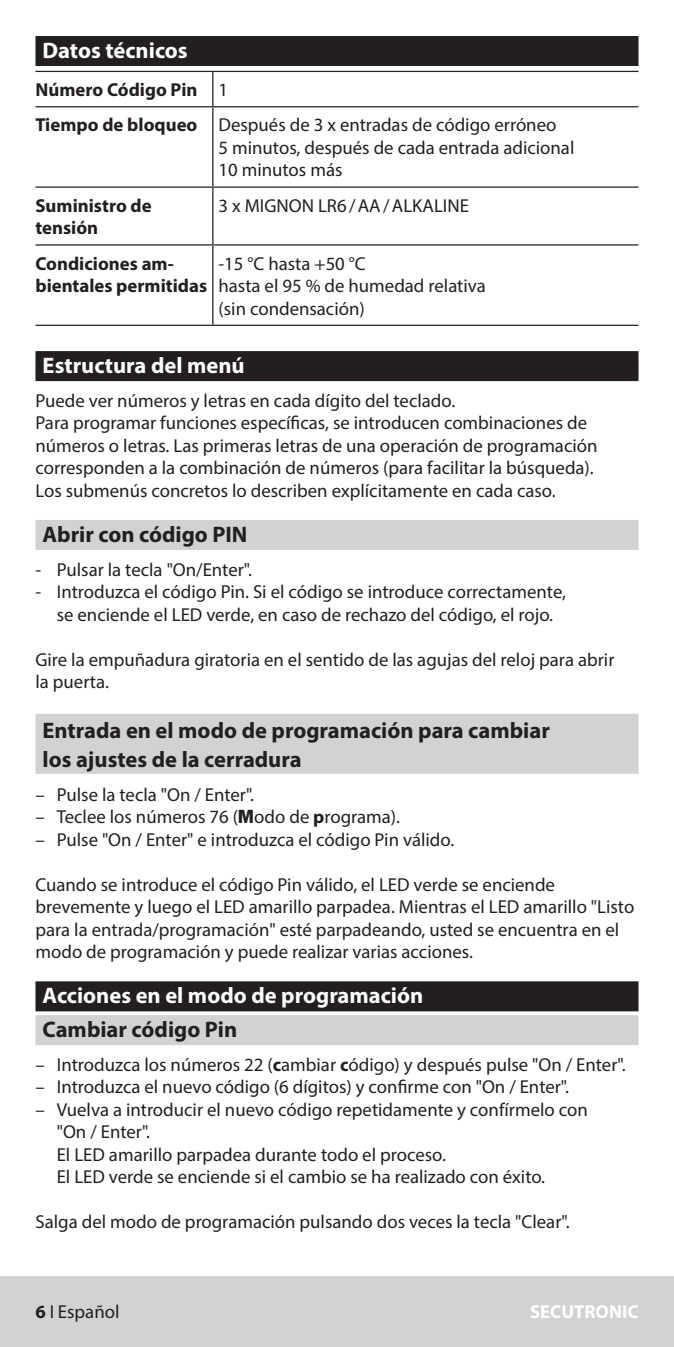
<style>
.page{position:relative;width:674px;height:1347px;background:#fff}
.page>*{position:absolute;margin:0;border:0;box-sizing:border-box;transform-origin:0 0}
.t1{font:700 22.5px/28.8px "Myriad Pro";color:#231f20}
.t2{font:700 22.5px "Myriad Pro";color:#fff}
.t3{font:18.75px/22.5px "Myriad Pro";color:#231f20}
.t4{font:700 18.75px/22.5px "Myriad Pro";color:#231f20}
.t5{font:700 18.75px "Myriad Pro";color:#fff}
.s1{font-weight:700}
.s2{font-family:"Frutiger LT";font-weight:900;font-stretch:condensed}
</style>
<div class="page">
<div style="left:0;top:1276px;width:673px;height:70px;background:#d1d2d4"></div>
<div style="left:35px;top:36px;width:603px;height:30px;background:#231f20"></div>
<div style="left:35px;top:351px;width:603px;height:30px;background:#231f20"></div>
<div style="left:35px;top:520px;width:603px;height:30px;background:#d1d2d4"></div>
<div style="left:35px;top:714px;width:603px;height:60px;background:#d1d2d4"></div>
<div style="left:35px;top:981px;width:603px;height:30px;background:#231f20"></div>
<div style="left:35px;top:1015px;width:603px;height:30px;background:#d1d2d4"></div>
<hr style="left:212px;top:72px;width:1px;height:34px;background:#231f20">
<hr style="left:35px;top:106px;width:178px;height:1px;background:#231f20">
<hr style="left:213px;top:106px;width:425px;height:1px;background:#231f20">
<hr style="left:212px;top:107px;width:1px;height:79px;background:#231f20">
<hr style="left:35px;top:186px;width:178px;height:2px;background:#231f20">
<hr style="left:213px;top:186px;width:425px;height:2px;background:#231f20">
<hr style="left:212px;top:188px;width:1px;height:56px;background:#231f20">
<hr style="left:35px;top:244px;width:178px;height:1px;background:#231f20">
<hr style="left:213px;top:244px;width:425px;height:1px;background:#231f20">
<hr style="left:212px;top:245px;width:1px;height:80px;background:#231f20">
<hr style="left:35px;top:325px;width:178px;height:1px;background:#231f20">
<hr style="left:213px;top:325px;width:425px;height:1px;background:#231f20">
<hr style="left:35px;top:71px;width:178px;height:1px;background:#231f20">
<hr style="left:213px;top:71px;width:425px;height:1px;background:#231f20">
<p class="t2" style="left:43px;top:36px;width:146px">Datos técnicos</p>
<p class="t3" style="left:35px;top:72px;width:522px;line-height:35.2px"><span class="s1">Número Código Pin</span> 1<br><span class="s1">Tiempo de bloqueo</span> Después de 3 x entradas de código erróneo</p>
<p class="t3" style="left:218px;top:136px;width:357px">5 minutos, después de cada entrada adicional<br>10 minutos más</p>
<p class="t4" style="left:35px;top:194px;width:118px">Suministro de tensión</p>
<p class="t3" style="left:218px;top:194px;width:252px">3 x MIGNON LR6/AA/ALKALINE</p>
<p class="t4" style="left:35px;top:251px;width:173px">Condiciones am&shy;bientales permitidas</p>
<p class="t3" style="left:218px;top:252px;width:269px">-15 °C hasta +50 °C<br>hasta el 95 % de humedad relativa (sin condensación)</p>
<p class="t2" style="left:43px;top:351px;width:203px">Estructura del menú</p>
<p class="t3" style="left:35px;top:389px;width:563px">Puede ver números y letras en cada dígito del teclado.<br>Para programar funciones específicas, se introducen combinaciones de números o letras. Las primeras letras de una operación de programación corresponden a la combinación de números (para facilitar la búsqueda).<br>Los submenús concretos lo describen explícitamente en cada caso.</p>
<p class="t1" style="left:43px;top:519px;width:206px">Abrir con código PIN</p>
<p class="t3" style="left:35px;top:558px;width:218px">- Pulsar la tecla "On/Enter".</p>
<p class="t3" style="left:35px;top:580px;width:532px;text-align:center">- Introduzca el código Pin. Si el código se introduce correctamente, se enciende el LED verde, en caso de rechazo del código, el rojo.</p>
<p class="t3" style="left:35px;top:648px;width:580px">Gire la empuñadura giratoria en el sentido de las agujas del reloj para abrir la puerta.</p>
<p class="t1" style="left:43px;top:715px;width:508px">Entrada en el modo de programación para cambiar los ajustes de la cerradura</p>
<p class="t3" style="left:35px;top:783px;width:220px">– Pulse la tecla "On / Enter".</p>
<p class="t3" style="left:35px;top:805px;width:366px">– Teclee los números 76 (<span class="s2">M</span>odo de <span class="s1">p</span>rograma).</p>
<p class="t3" style="left:35px;top:828px;width:420px">– Pulse "On / Enter" e introduzca el código Pin válido.</p>
<p class="t3" style="left:35px;top:873px;width:600px">Cuando se introduce el código Pin válido, el LED verde se enciende brevemente y luego el LED amarillo parpadea. Mientras el LED amarillo "Listo para la entrada/programación" esté parpadeando, usted se encuentra en el modo de programación y puede realizar varias acciones.</p>
<p class="t2" style="left:43px;top:981px;width:382px">Acciones en el modo de programación</p>
<p class="t1" style="left:43px;top:1014px;width:196px">Cambiar código Pin</p>
<p class="t3" style="left:35px;top:1053px;width:591px">– Introduzca los números 22 (<span class="s1">c</span>ambiar <span class="s1">c</span>ódigo) y después pulse "On / Enter".</p>
<p class="t3" style="left:35px;top:1075px;width:534px">– Introduzca el nuevo código (6 dígitos) y confirme con "On / Enter".</p>
<p class="t3" style="left:57px;top:1098px;width:532px;text-indent:-21px">– Vuelva a introducir el nuevo código repetidamente y confírmelo con "On / Enter".<br>El LED amarillo parpadea durante todo el proceso.<br>El LED verde se enciende si el cambio se ha realizado con éxito.</p>
<p class="t3" style="left:35px;top:1210px;width:535px">Salga del modo de programación pulsando dos veces la tecla "Clear".</p>
<p class="t3" style="left:35px;top:1300px;width:85px"><span class="s1">6</span> I Español</p>
<p class="t5" style="left:530px;top:1299px;width:110px">SECUTRONIC</p>
</div>
